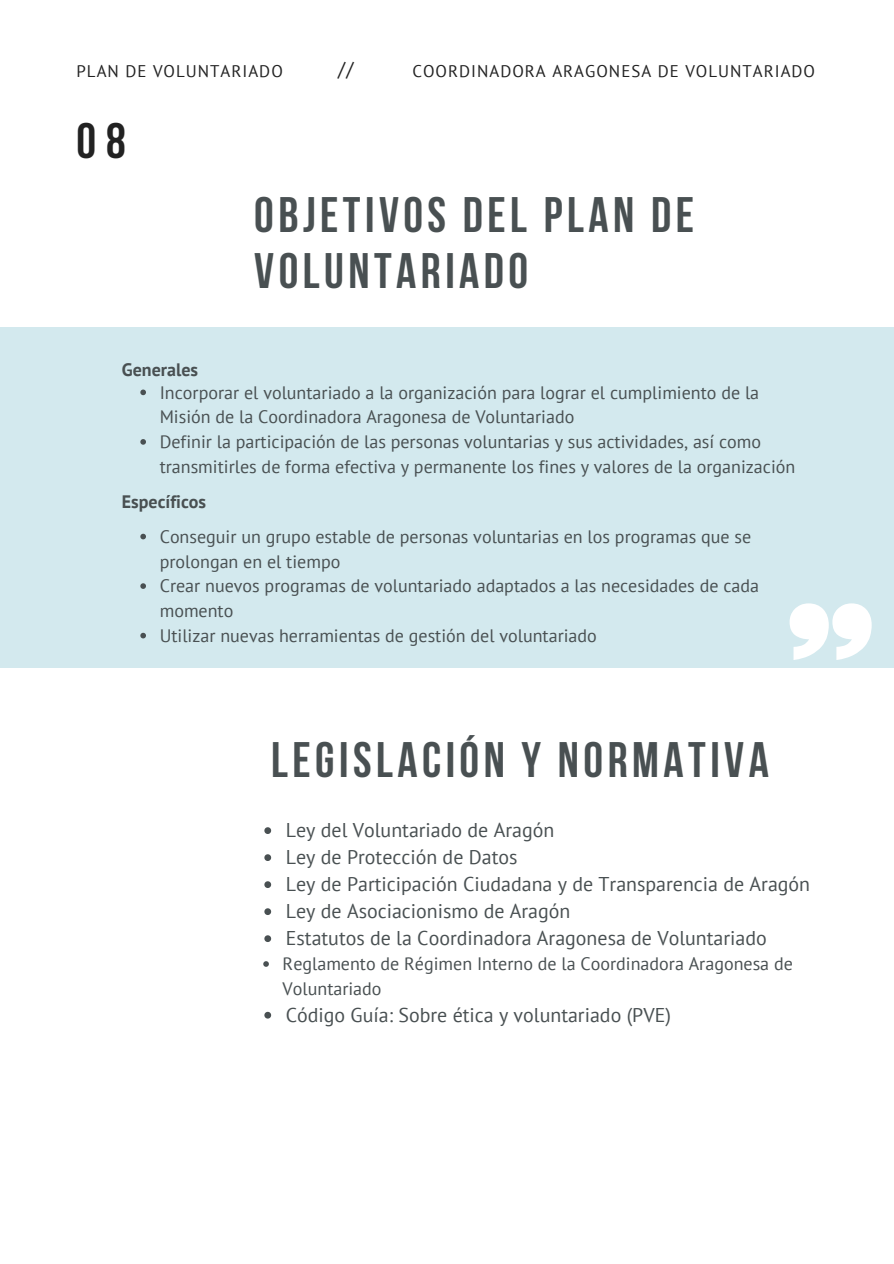
<style>
.page{position:relative;width:894px;height:1264px;background:#fff}
.page>*{position:absolute;margin:0;border:0;box-sizing:border-box;transform-origin:0 0}
.t1{font:700 49.65px/56.2px "Bebas Neue";letter-spacing:.09em;color:#495052}
.t2{font:700 49.65px "Bebas Neue";color:#222}
.t3{font:19.95px "PT Sans";color:#495052}
.t4{font:19.8px "PT Sans";color:#222}
.t5{font:18px/24.8px "PT Sans";color:#495052}
.t6{font:700 18px "PT Sans";color:#495052}
.t7{font:16.8px "PT Sans";letter-spacing:.06em;color:#222}
</style>
<div class="page">
<div style="left:0;top:328px;width:893px;height:340px;background:#d3e9ee"></div>
<svg style="left:789px;top:603px;width:82px;height:57px"></svg>
<svg style="left:140px;top:389px;width:6px;height:6px"></svg>
<svg style="left:140px;top:439px;width:6px;height:5px"></svg>
<svg style="left:264px;top:827px;width:7px;height:7px"></svg>
<svg style="left:264px;top:854px;width:7px;height:7px"></svg>
<svg style="left:264px;top:881px;width:7px;height:7px"></svg>
<svg style="left:264px;top:908px;width:7px;height:7px"></svg>
<svg style="left:264px;top:935px;width:7px;height:7px"></svg>
<svg style="left:263px;top:961px;width:6px;height:5px"></svg>
<svg style="left:264px;top:1011px;width:7px;height:7px"></svg>
<svg style="left:140px;top:533px;width:6px;height:6px"></svg>
<svg style="left:140px;top:583px;width:6px;height:6px"></svg>
<svg style="left:140px;top:632px;width:6px;height:6px"></svg>
<p class="t7" style="left:77px;top:60px;width:208px">PLAN DE VOLUNTARIADO</p>
<h1 class="t4" style="left:338px;top:56px;width:17px">//</h1>
<p class="t7" style="left:412px;top:60px;width:404px">COORDINADORA ARAGONESA DE VOLUNTARIADO</p>
<p class="t2" style="left:77px;top:120px;width:51px">08</p>
<p class="t6" style="left:122px;top:358px;width:78px">Generales</p>
<p class="t1" style="left:254px;top:191px;width:441px">OBJETIVOS DEL PLAN DE<br>VOLUNTARIADO</p>
<p class="t5" style="left:160px;top:379px;width:601px">Incorporar el voluntariado a la organización para lograr el cumplimiento de la<br>Misión de la Coordinadora Aragonesa de Voluntariado</p>
<p class="t5" style="left:160px;top:429px;width:637px">Definir la participación de las personas voluntarias y sus actividades, así como transmitirles de forma efectiva y permanente los fines y valores de la organización</p>
<p class="t6" style="left:122px;top:489px;width:86px">Específicos</p>
<p class="t5" style="left:160px;top:523px;width:593px">Conseguir un grupo estable de personas voluntarias en los programas que se prolongan en el tiempo</p>
<p class="t5" style="left:160px;top:573px;width:600px">Crear nuevos programas de voluntariado adaptados a las necesidades de cada momento</p>
<p class="t5" style="left:160px;top:622px;width:438px">Utilizar nuevas herramientas de gestión del voluntariado</p>
<h1 class="t1" style="left:271px;top:736px;width:499px">LEGISLACIÓN Y NORMATIVA</h1>
<p class="t3" style="left:286px;top:817px;width:270px">Ley del Voluntariado de Aragón</p>
<h2 class="t3" style="left:286px;top:844px;width:233px">Ley de Protección de Datos</h2>
<p class="t3" style="left:286px;top:871px;width:525px">Ley de Participación Ciudadana y de Transparencia de Aragón</p>
<p class="t3" style="left:286px;top:898px;width:286px">Ley de Asociacionismo de Aragón</p>
<h2 class="t3" style="left:286px;top:925px;width:482px">Estatutos de la Coordinadora Aragonesa de Voluntariado</h2>
<p class="t5" style="left:282px;top:951px;width:511px">Reglamento de Régimen Interno de la Coordinadora Aragonesa de<br>Voluntariado</p>
<p class="t3" style="left:286px;top:1001px;width:386px">Código Guía: Sobre ética y voluntariado (PVE)</p>
</div>
